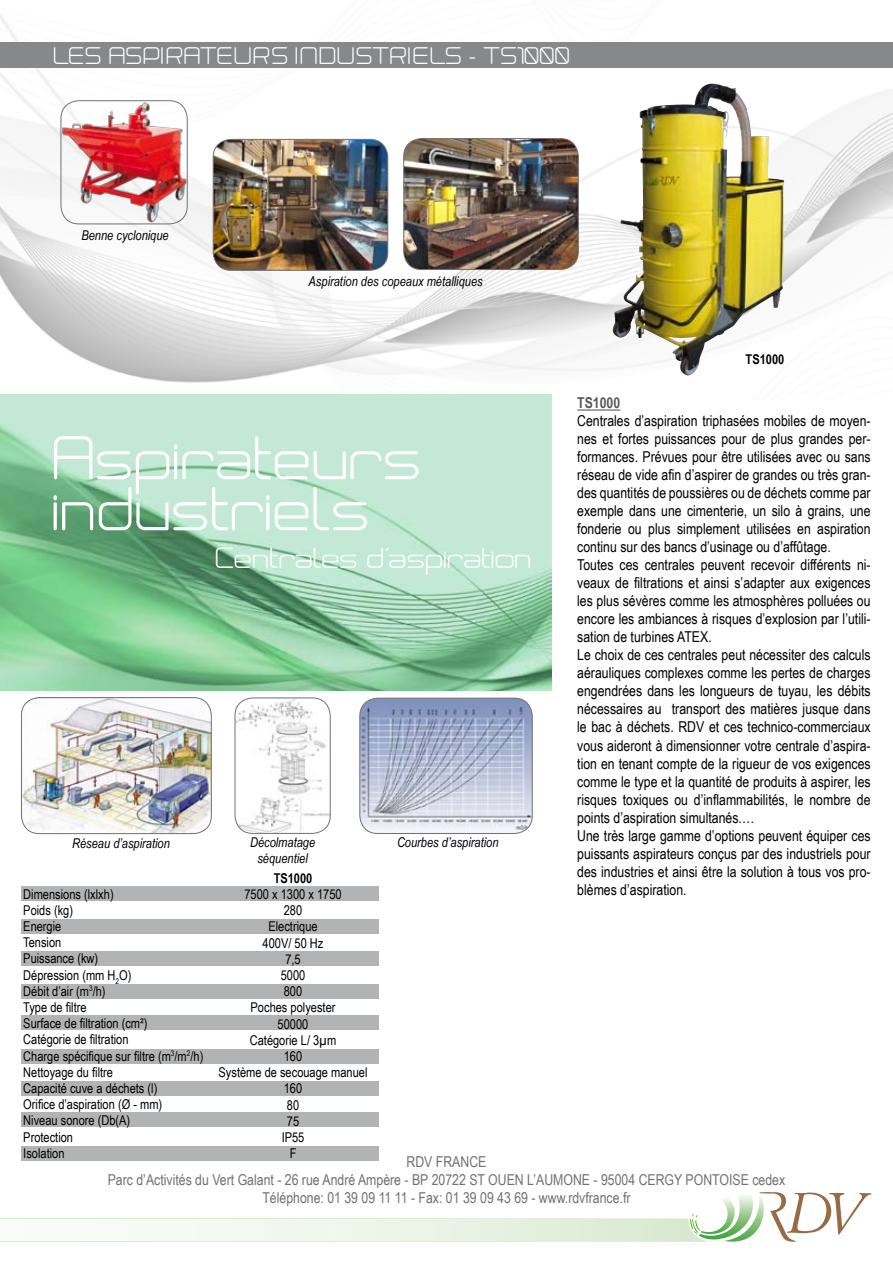
<style>
.page{position:relative;width:893px;height:1263px;background:#fff}
.page>*{position:absolute;margin:0;border:0;box-sizing:border-box;transform-origin:0 0}
.t1{font:54px/51px "Neogrey";color:#fff}
.t2{font:25.5px "Neogrey";color:#fff}
.t3{font:21px "Neogrey";letter-spacing:.02em;color:#fff}
.t4{font:15px/18px "Arial Narrow";color:#000}
.t5{font:15px/18px "Arial Narrow";color:#707173;text-align:center}
.t6{font:700 15px "Arial Narrow";color:#58585a}
.t7{font:13.5px/16.2px "Arial Narrow";color:#000}
.t8{font:italic 13.5px/16.2px "Arial Narrow";color:#000;text-align:center}
.t9{font:700 13.5px "Arial Narrow";color:#000}
</style>
<div class="page">
<img style="left:0;top:14px;width:893px;height:369px">
<div style="left:0;top:42px;width:893px;height:25px;background:#87888a"></div>
<img style="left:0;top:394px;width:552px;height:296px">
<hr style="left:577px;top:409px;width:43px;height:2px;background:#58585a">
<img style="left:620px;top:84px;width:89px;height:140px">
<img style="left:213px;top:139px;width:175px;height:131px">
<div style="left:213px;top:139px;width:175px;height:132px;border:1px solid #707173;border-radius:18px"></div>
<img style="left:404px;top:139px;width:174px;height:131px">
<div style="left:403px;top:138px;width:176px;height:132px;border:1px solid #707173;border-radius:18px"></div>
<img style="left:21px;top:698px;width:190px;height:136px">
<div style="left:21px;top:697px;width:191px;height:137px;border:1px solid #707173;border-radius:18px"></div>
<img style="left:235px;top:698px;width:95px;height:135px">
<div style="left:235px;top:698px;width:95px;height:135px;border:1px solid #707173;border-radius:18px"></div>
<img style="left:360px;top:698px;width:172px;height:135px">
<div style="left:360px;top:698px;width:172px;height:136px;border:1px solid #707173;border-radius:18px"></div>
<div style="left:21px;top:1146px;width:357px;height:15px;background:#b1b3b4"></div>
<div style="left:21px;top:1112px;width:357px;height:15px;background:#b1b3b4"></div>
<div style="left:21px;top:1081px;width:357px;height:14px;background:#b1b3b4"></div>
<div style="left:21px;top:1049px;width:357px;height:14px;background:#b1b3b4"></div>
<div style="left:21px;top:951px;width:357px;height:15px;background:#b1b3b4"></div>
<div style="left:21px;top:1015px;width:357px;height:15px;background:#b1b3b4"></div>
<div style="left:21px;top:984px;width:357px;height:14px;background:#b1b3b4"></div>
<div style="left:21px;top:919px;width:357px;height:14px;background:#b1b3b4"></div>
<div style="left:21px;top:886px;width:357px;height:15px;background:#b1b3b4"></div>
<img style="left:61px;top:101px;width:126px;height:123px">
<div style="left:61px;top:100px;width:127px;height:124px;border:1px solid #707173;border-radius:18px"></div>
<svg style="left:759px;top:1192px;width:113px;height:50px"></svg>
<img style="left:724px;top:1195px;width:45px;height:47px">
<img style="left:713px;top:1195px;width:46px;height:45px">
<img style="left:713px;top:1198px;width:23px;height:38px">
<svg style="left:0;top:1214px;width:713px;height:28px"></svg>
<h3 class="t3" style="left:54px;top:43px;width:518px">LES ASPIRATEURS INDUSTRIELS - TS1000</h3>
<p class="t8" style="left:81px;top:227px;width:89px">Benne cyclonique</p>
<p class="t8" style="left:309px;top:273px;width:176px">Aspiration des copeaux métalliques</p>
<p class="t9" style="left:746px;top:349px;width:40px">TS1000</p>
<p class="t6" style="left:577px;top:392px;width:45px">TS1000</p>
<p class="t4" style="left:577px;top:412px;width:295px">Centrales d’aspiration triphasées mobiles de moyen&shy;nes et fortes puissances pour de plus grandes per&shy;formances. Prévues pour être utilisées avec ou sans réseau de vide afin d’aspirer de grandes ou très gran&shy;des quantités de poussières ou de déchets comme par exemple dans une cimenterie, un silo à grains, une fonderie ou plus simplement utilisées en aspiration continu sur des bancs d’usinage ou d’affûtage.<br>Toutes ces centrales peuvent recevoir différents ni&shy;veaux de filtrations et ainsi s’adapter aux exigences les plus sévères comme les atmosphères polluées ou encore les ambiances à risques d’explosion par l’utili&shy;sation de turbines ATEX.<br>Le choix de ces centrales peut nécessiter des calculs aérauliques complexes comme les pertes de charges engendrées dans les longueurs de tuyau, les débits nécessaires au transport des matières jusque dans le bac à déchets. RDV et ces technico-commerciaux vous aideront à dimensionner votre centrale d’aspira&shy;tion en tenant compte de la rigueur de vos exigences comme le type et la quantité de produits à aspirer, les risques toxiques ou d’inflammabilités, le nombre de points d’aspiration simultanés.…<br>Une très large gamme d’options peuvent équiper ces puissants aspirateurs conçus par des industriels pour des industries et ainsi être la solution à tous vos pro&shy;blèmes d’aspiration.</p>
<h1 class="t1" style="left:54px;top:434px;width:372px">Aspirateurs industriels</h1>
<h2 class="t2" style="left:216px;top:542px;width:319px">Centrales d’aspiration</h2>
<p class="t8" style="left:72px;top:835px;width:99px">Réseau d’aspiration</p>
<p class="t8" style="left:250px;top:834px;width:67px">Décolmatage séquentiel</p>
<p class="t8" style="left:397px;top:833px;width:103px">Courbes d’aspiration</p>
<p class="t7" style="left:23px;top:885px;width:182px">Dimensions (lxlxh)<br>Poids (kg)<br>Energie<br>Tension<br>Puissance (kw)<br>Dépression (mm H<sub>2</sub>O)<br>Débit d’air (m<sup>3</sup>/h)<br>Type de filtre<br>Surface de filtration (cm²)<br>Catégorie de filtration<br>Charge spécifique sur filtre (m<sup>3</sup>/m<sup>2</sup>/h)<br>Nettoyage du filtre<br>Capacité cuve a déchets (l)<br>Orifice d’aspiration (Ø - mm)<br>Niveau sonore (Db(A)<br>Protection<br>Isolation</p>
<p class="t9" style="left:274px;top:868px;width:40px">TS1000</p>
<p class="t7" style="left:219px;top:885px;width:150px;text-align:center">7500 x 1300 x 1750<br>280<br>Electrique<br>400V/ 50 Hz<br>7,5<br>5000<br>800<br>Poches polyester<br>50000<br>Catégorie L/ 3µm<br>160<br>Système de secouage manuel<br>160<br>80<br>75<br>IP55<br>F</p>
<p class="t5" style="left:108px;top:1152px;width:679px">RDV FRANCE<br>Parc d’Activités du Vert Galant - 26 rue André Ampère - BP 20722 ST OUEN L’AUMONE - 95004 CERGY PONTOISE cedex<br>Téléphone: 01 39 09 11 11 - Fax: 01 39 09 43 69 - www.rdvfrance.fr</p>
</div>
